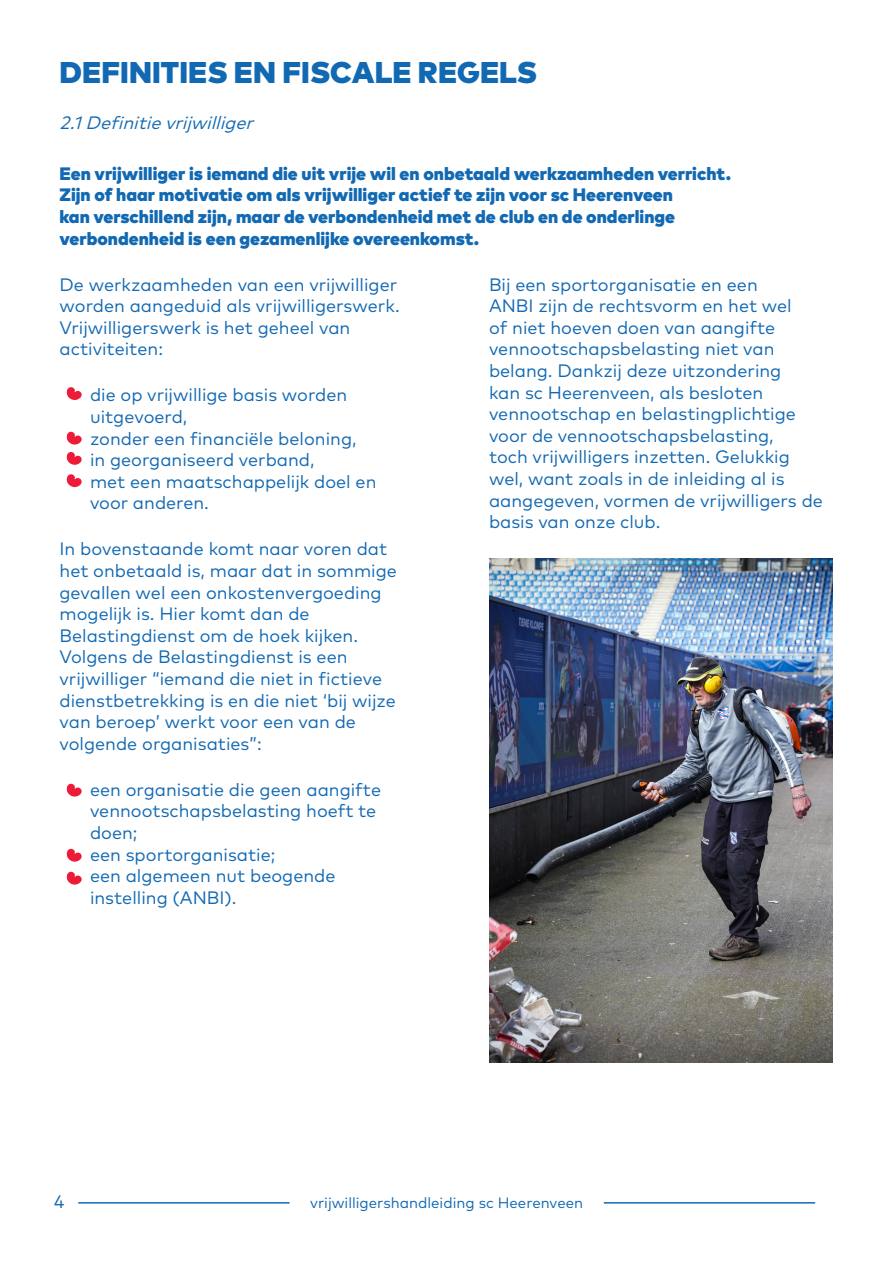
<style>
.page{position:relative;width:893px;height:1263px;background:#fff}
.page>*{position:absolute;margin:0;border:0;box-sizing:border-box;transform-origin:0 0}
.t1{font:900 30px "Mark OT";letter-spacing:.005em;color:#1269b3}
.t2{font:18px "Mark OT";color:#1269b3}
.t3{font:900 18px "Mark OT";color:#1269b3}
.t4{font:italic 18px "Mark OT";color:#1269b3}
.t5{font:15px "Mark OT";color:#1269b3}
</style>
<div class="page">
<svg style="left:66px;top:783px;width:16px;height:14px"></svg>
<svg style="left:66px;top:474px;width:16px;height:14px"></svg>
<svg style="left:66px;top:431px;width:16px;height:34px"></svg>
<svg style="left:66px;top:387px;width:16px;height:13px"></svg>
<svg style="left:66px;top:848px;width:16px;height:14px"></svg>
<svg style="left:66px;top:871px;width:16px;height:14px"></svg>
<hr style="left:604px;top:1202px;width:211px;height:1px;background:#1269b3">
<hr style="left:78px;top:1202px;width:212px;height:1px;background:#1269b3">
<img style="left:489px;top:559px;width:344px;height:504px">
<p class="t1" style="left:60px;top:53px;width:479px">DEFINITIES EN FISCALE REGELS</p>
<p class="t4" style="left:60px;top:112px;width:201px">2.1Definitievrijwilliger</p>
<p class="t3" style="left:60px;top:162px;width:673px">Een vrijwilliger is iemand die uit vrije wil en onbetaald werkzaamheden verricht.</p>
<p class="t3" style="left:60px;top:183px;width:615px">Zijn of haar motivatie om als vrijwilliger actief te zijn voor sc Heerenveen</p>
<p class="t3" style="left:60px;top:205px;width:617px">kan verschillend zijn, maar de verbondenheid met de club en de onderlinge</p>
<p class="t3" style="left:60px;top:226px;width:421px">verbondenheid is een gezamenlijke overeenkomst.</p>
<p class="t2" style="left:60px;top:273px;width:339px">De werkzaamheden van een vrijwilliger</p>
<p class="t2" style="left:60px;top:295px;width:342px">worden aangeduid als vrijwilligerswerk.</p>
<p class="t2" style="left:60px;top:316px;width:292px">Vrijwilligerswerk is het geheel van</p>
<p class="t2" style="left:60px;top:338px;width:105px">activiteiten:</p>
<p class="t2" style="left:90px;top:384px;width:259px">die op vrijwillige basis worden</p>
<p class="t2" style="left:90px;top:406px;width:99px">uitgevoerd,</p>
<p class="t2" style="left:90px;top:427px;width:268px">zonder een financiële beloning,</p>
<p class="t2" style="left:90px;top:449px;width:226px">in georganiseerd verband,</p>
<p class="t2" style="left:90px;top:470px;width:288px">met een maatschappelijk doel en</p>
<p class="t2" style="left:90px;top:492px;width:120px">voor anderen.</p>
<p class="t2" style="left:489px;top:273px;width:270px">Bij een sportorganisatie en een</p>
<p class="t2" style="left:489px;top:295px;width:304px">ANBI zijn de rechtsvorm en het wel</p>
<p class="t2" style="left:489px;top:316px;width:288px">of niet hoeven doen van aangifte</p>
<p class="t2" style="left:489px;top:338px;width:287px">vennootschapsbelasting niet van</p>
<p class="t2" style="left:489px;top:360px;width:294px">belang. Dankzij deze uitzondering</p>
<p class="t2" style="left:489px;top:381px;width:276px">kan sc Heerenveen, als besloten</p>
<p class="t2" style="left:489px;top:403px;width:308px">vennootschap en belastingplichtige</p>
<p class="t2" style="left:489px;top:424px;width:286px">voor de vennootschapsbelasting,</p>
<p class="t2" style="left:489px;top:446px;width:302px">toch vrijwilligers inzetten. Gelukkig</p>
<p class="t2" style="left:489px;top:468px;width:297px">wel, want zoals in de inleiding al is</p>
<p class="t2" style="left:489px;top:489px;width:335px">aangegeven, vormen de vrijwilligers de</p>
<p class="t2" style="left:489px;top:511px;width:173px">basis van onze club.</p>
<p class="t2" style="left:60px;top:538px;width:329px">In bovenstaande komt naar voren dat</p>
<p class="t2" style="left:60px;top:559px;width:339px">het onbetaald is, maar dat in sommige</p>
<p class="t2" style="left:60px;top:581px;width:324px">gevallen wel een onkostenvergoeding</p>
<p class="t2" style="left:60px;top:603px;width:252px">mogelijk is. Hier komt dan de</p>
<p class="t2" style="left:60px;top:624px;width:300px">Belastingdienst om de hoek kijken.</p>
<p class="t2" style="left:60px;top:646px;width:290px">Volgens de Belastingdienst is een</p>
<p class="t2" style="left:60px;top:667px;width:324px">vrijwilliger “iemand die niet in fictieve</p>
<p class="t2" style="left:60px;top:689px;width:338px">dienstbetrekking is en die niet ‘bij wijze</p>
<p class="t2" style="left:60px;top:711px;width:298px">van beroep’ werkt voor een van de</p>
<p class="t2" style="left:60px;top:732px;width:204px">volgende organisaties”:</p>
<p class="t2" style="left:90px;top:778px;width:293px">een organisatie die geen aangifte</p>
<p class="t2" style="left:90px;top:800px;width:288px">vennootschapsbelasting hoeft te</p>
<p class="t2" style="left:90px;top:821px;width:49px">doen;</p>
<p class="t2" style="left:90px;top:843px;width:187px">een sportorganisatie;</p>
<p class="t2" style="left:90px;top:865px;width:247px">een algemeen nut beogende</p>
<p class="t2" style="left:90px;top:886px;width:148px">instelling (ANBI).</p>
<p class="t2" style="left:54px;top:1190px;width:12px">4</p>
<p class="t5" style="left:310px;top:1193px;width:274px">vrijwilligershandleiding sc Heerenveen</p>
</div>
